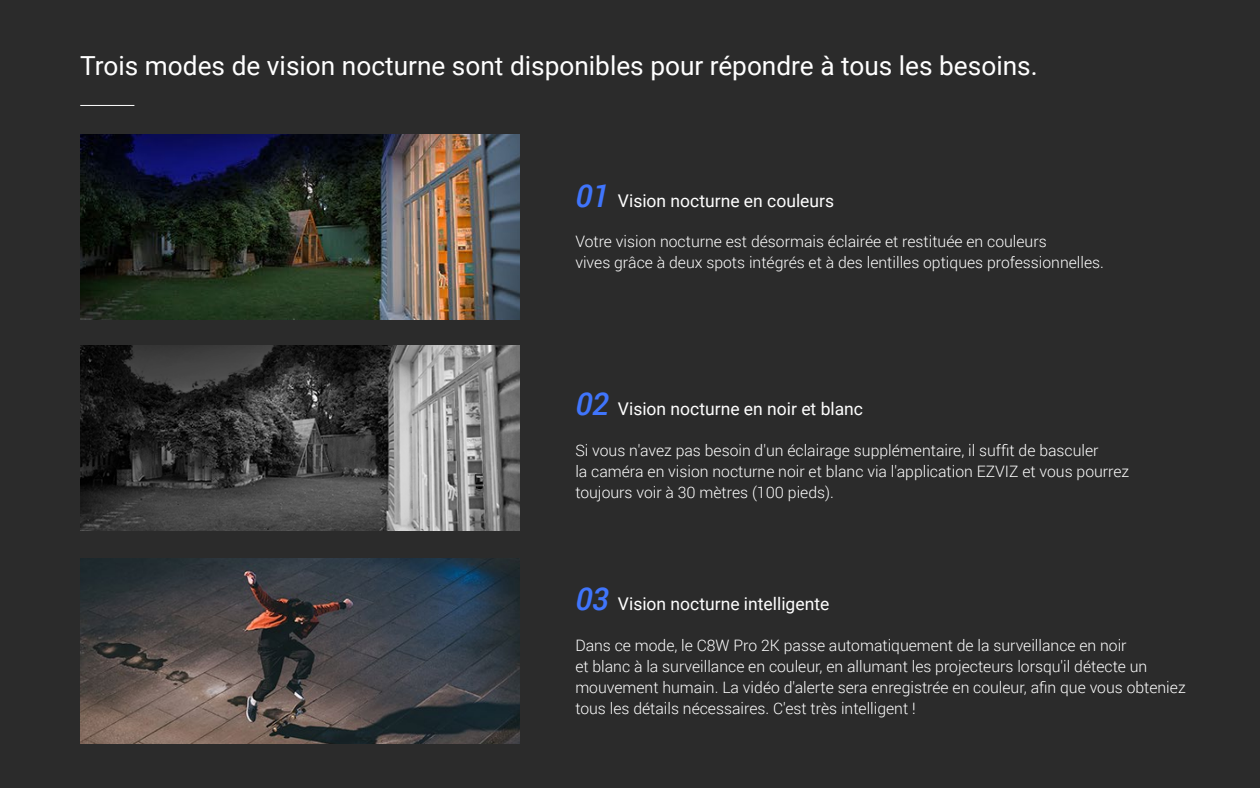
<style>
.page{position:relative;width:1260px;height:788px;background:#2b2b2b}
.page>*{position:absolute;margin:0;border:0;box-sizing:border-box;transform-origin:0 0}
.t1{font:italic 500 31.5px "Roboto";color:#4075fc}
.t2{font:26.25px "Roboto";color:#fff}
.t3{font:17.5px "Roboto";color:#fff}
.t4{font:300 15.75px/21px "Roboto";color:#fff}
</style>
<div class="page">
<hr style="left:80px;top:105px;width:54px;height:1px;background:#fff">
<img style="left:80px;top:135px;width:440px;height:184px">
<img style="left:80px;top:346px;width:440px;height:184px">
<img style="left:80px;top:558px;width:440px;height:185px">
<h2 class="t2" style="left:80px;top:47px;width:959px">Trois modes de vision nocturne sont disponibles pour répondre à tous les besoins.</h2>
<h1 class="t1" style="left:575px;top:174px;width:35px">01</h1>
<p class="t3" style="left:618px;top:189px;width:218px">Vision nocturne en couleurs</p>
<p class="t4" style="left:575px;top:230px;width:530px">Votre vision nocturne est désormais éclairée et restituée en couleurs<br>vives grâce à deux spots intégrés et à des lentilles optiques professionnelles.</p>
<h1 class="t1" style="left:575px;top:381px;width:35px">02</h1>
<p class="t3" style="left:618px;top:396px;width:247px">Vision nocturne en noir et blanc</p>
<p class="t4" style="left:575px;top:439px;width:555px">Si vous n'avez pas besoin d'un éclairage supplémentaire, il suffit de basculer<br>la caméra en vision nocturne noir et blanc via l'application EZVIZ et vous pourrez toujours voir à 30 mètres (100 pieds).</p>
<h1 class="t1" style="left:575px;top:576px;width:35px">03</h1>
<p class="t3" style="left:618px;top:591px;width:213px">Vision nocturne intelligente</p>
<p class="t4" style="left:575px;top:634px;width:612px">Dans ce mode, le C8W Pro 2K passe automatiquement de la surveillance en noir<br>et blanc à la surveillance en couleur, en allumant les projecteurs lorsqu'il détecte un mouvement humain. La vidéo d'alerte sera enregistrée en couleur, afin que vous obteniez tous les détails nécessaires. C'est très intelligent !</p>
</div>
